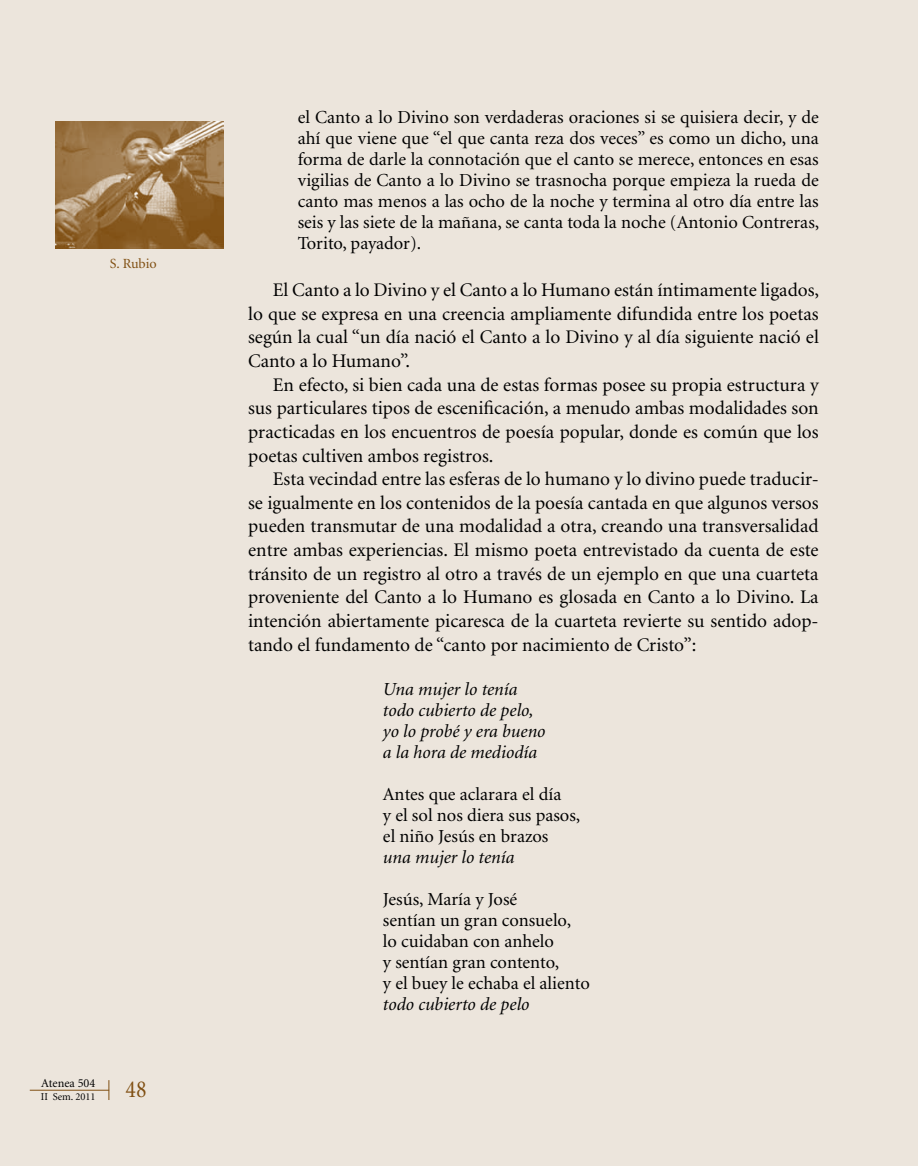
<style>
.page{position:relative;width:918px;height:1166px;background:#ece5dc}
.page>*{position:absolute;margin:0;border:0;box-sizing:border-box;transform-origin:0 0}
.t1{font:24.5px "Minion";color:#804f12;scale:.9 1}
.t2{font:19.25px/23.6px "Minion";color:#000;text-align:justify}
.t3{font:18.38px/21px "Minion";color:#000}
.t4{font:italic 18.38px/21px "Minion";color:#000}
.t5{font:14px "Minion";color:#804f12}
.t6{font:12.25px "Minion";color:#000}
.t7{font:10.5px "Minion";color:#000}
</style>
<div class="page">
<hr style="left:30px;top:1090px;width:79px;height:1px;background:#804f12">
<svg style="left:109px;top:1080px;width:1px;height:20px"></svg>
<img style="left:55px;top:122px;width:168px;height:126px">
<p class="t5" style="left:110px;top:256px;width:48px">S. Rubio</p>
<p class="t6" style="left:41px;top:1077px;width:56px">Atenea 504</p>
<p class="t7" style="left:41px;top:1091px;width:56px">II Sem. 2011</p>
<p class="t1" style="left:126px;top:1077px;width:25px">48</p>
<p class="t3" style="left:298px;top:107px;width:523px;text-align:justify">el Canto a lo Divino son verdaderas oraciones si se quisiera decir, y de ahí que viene que “el que canta reza dos veces” es como un dicho, una forma de darle la connotación que el canto se merece, entonces en esas vigilias de Canto a lo Divino se trasnocha porque empieza la rueda de canto mas menos a las ocho de la noche y termina al otro día entre las seis y las siete de la mañana, se canta toda la noche (Antonio Contreras, Torito, payador).</p>
<p class="t2" style="left:248px;top:279px;width:572px;text-indent:25px">El Canto a lo Divino y el Canto a lo Humano están íntimamente ligados, lo que se expresa en una creencia ampliamente difundida entre los poetas según la cual “un día nació el Canto a lo Divino y al día siguiente nació el Canto a lo Humano”.</p>
<p class="t2" style="left:248px;top:373px;width:572px;text-indent:25px">En efecto, si bien cada una de estas formas posee su propia estructura y sus particulares tipos de escenificación, a menudo ambas modalidades son practicadas en los encuentros de poesía popular, donde es común que los poetas cultiven ambos registros.</p>
<p class="t2" style="left:248px;top:468px;width:572px;text-indent:25px">Esta vecindad entre las esferas de lo humano y lo divino puede traducir&shy;se igualmente en los contenidos de la poesía cantada en que algunos versos pueden transmutar de una modalidad a otra, creando una transversalidad entre ambas experiencias. El mismo poeta entrevistado da cuenta de este tránsito de un registro al otro a través de un ejemplo en que una cuarteta proveniente del Canto a lo Humano es glosada en Canto a lo Divino. La intención abiertamente picaresca de la cuarteta revierte su sentido adop&shy;tando el fundamento de “canto por nacimiento de Cristo”:</p>
<p class="t4" style="left:383px;top:679px;width:164px">Una mujer lo tenía todo cubierto de pelo, yo lo probé y era bueno a la hora de mediodía</p>
<p class="t3" style="left:383px;top:784px;width:199px">Antes que aclarara el día<br>y el sol nos diera sus pasos, el niño Jesús en brazos</p>
<p class="t4" style="left:383px;top:848px;width:133px">una mujer lo tenía</p>
<p class="t3" style="left:383px;top:890px;width:208px">Jesús, María y José<br>sentían un gran consuelo,<br>lo cuidaban con anhelo<br>y sentían gran contento,<br>y el buey le echaba el aliento</p>
<p class="t4" style="left:383px;top:995px;width:148px">todo cubierto de pelo</p>
</div>
